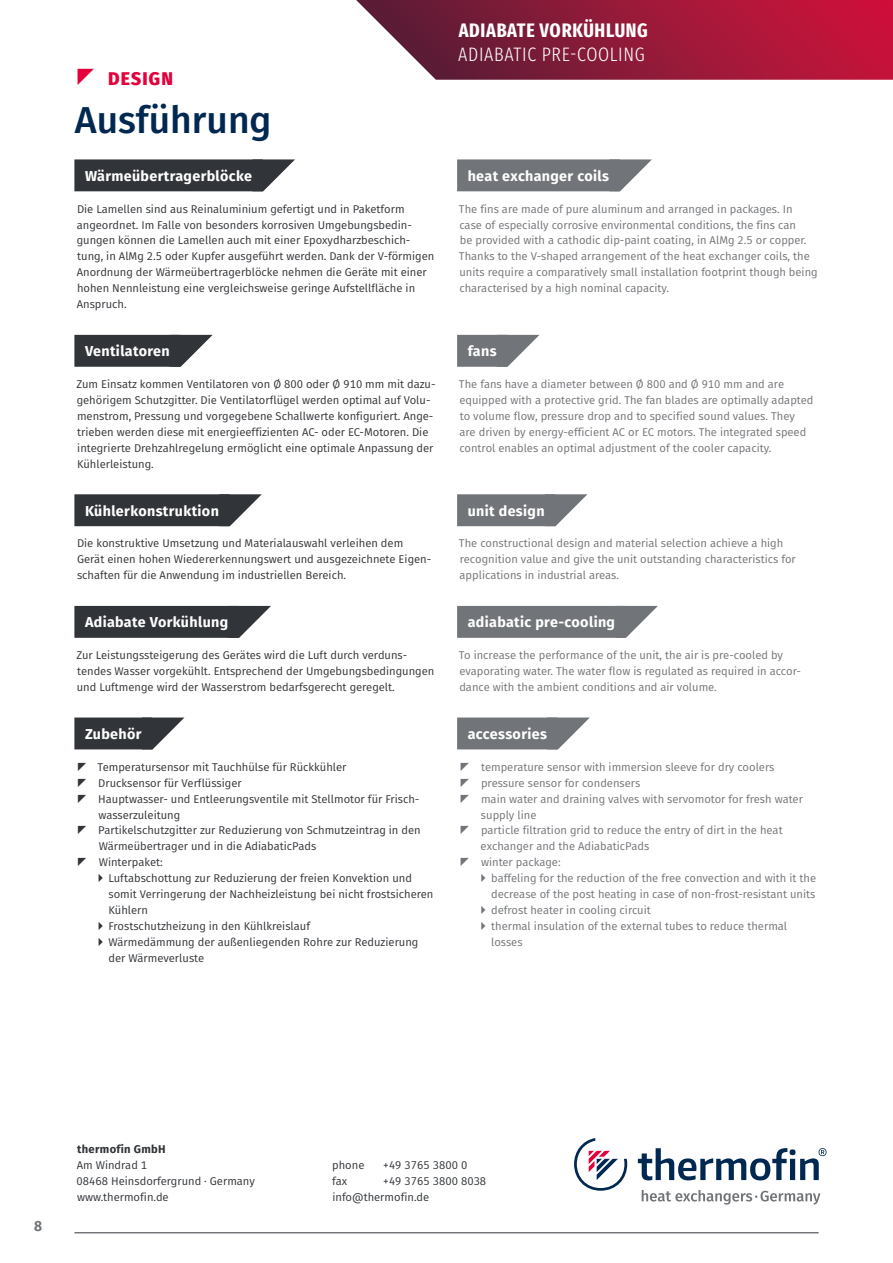
<style>
.page{position:relative;width:893px;height:1263px;background:#fff}
.page>*{position:absolute;margin:0;border:0;box-sizing:border-box;transform-origin:0 0}
.t1{font:500 37.5px "Fira Sans";color:#002851}
.t2{font:700 22.5px "Fira Sans Condensed";letter-spacing:.025em;color:#e4003a}
.t3{font:300 19.5px "Fira Sans Compressed";letter-spacing:.035em;color:#fff}
.t4{font:700 19.5px "Fira Sans Compressed";letter-spacing:.035em;color:#fff}
.t5{font:700 14.4px "Fira Sans";letter-spacing:.025em;color:#fff}
.t6{font:700 14.25px "Fira Sans";color:#717478}
.t7{font:11.25px/15.9px "Fira Sans";color:#313438}
.t8{font:11.25px/15.9px "Fira Sans";color:#717478}
.t9{font:700 11.25px "Fira Sans";letter-spacing:.025em;color:#313438}
</style>
<div class="page">
<svg style="left:356px;top:0;width:537px;height:80px;background:#9c2a47"></svg>
<div style="left:74px;top:159px;width:189px;height:32px;background:#313438"></div>
<div style="left:74px;top:335px;width:106px;height:32px;background:#313438"></div>
<div style="left:74px;top:494px;width:155px;height:32px;background:#313438"></div>
<div style="left:74px;top:606px;width:165px;height:32px;background:#313438"></div>
<div style="left:74px;top:717px;width:78px;height:32px;background:#313438"></div>
<svg style="left:252px;top:159px;width:43px;height:32px"></svg>
<svg style="left:170px;top:335px;width:43px;height:32px"></svg>
<svg style="left:219px;top:494px;width:43px;height:32px"></svg>
<svg style="left:238px;top:606px;width:33px;height:32px"></svg>
<svg style="left:142px;top:717px;width:42px;height:32px"></svg>
<div style="left:457px;top:159px;width:163px;height:32px;background:#717478"></div>
<div style="left:457px;top:335px;width:50px;height:32px;background:#717478"></div>
<div style="left:457px;top:494px;width:98px;height:32px;background:#717478"></div>
<div style="left:457px;top:606px;width:169px;height:32px;background:#717478"></div>
<div style="left:457px;top:717px;width:101px;height:32px;background:#717478"></div>
<svg style="left:609px;top:159px;width:43px;height:32px"></svg>
<svg style="left:507px;top:335px;width:32px;height:32px"></svg>
<svg style="left:545px;top:494px;width:42px;height:32px"></svg>
<svg style="left:615px;top:606px;width:43px;height:32px"></svg>
<svg style="left:547px;top:717px;width:43px;height:32px"></svg>
<svg style="left:574px;top:1138px;width:252px;height:66px"></svg>
<hr style="left:74px;top:1232px;width:745px;height:1px;background:#313438">
<h2 class="t2" style="left:108px;top:58px;width:67px">design</h2>
<h1 class="t1" style="left:75px;top:90px;width:198px">Ausführung</h1>
<p class="t5" style="left:85px;top:164px;width:169px">Wärmeübertragerblöcke</p>
<p class="t7" style="left:77px;top:200px;width:359px">Die Lamellen sind aus Reinaluminium gefertigt und in Paketform angeordnet. Im Falle von besonders korrosiven Umgebungsbedin&shy;gungen können die Lamellen auch mit einer Epoxydharzbeschich&shy;tung, in AlMg 2.5 oder Kupfer ausgeführt werden. Dank der V-förmigen Anordnung der Wärmeübertragerblöcke nehmen die Geräte mit einer hohen Nennleistung eine vergleichsweise geringe Aufstellfläche in Anspruch.</p>
<p class="t5" style="left:85px;top:339px;width:86px">Ventilatoren</p>
<p class="t7" style="left:77px;top:376px;width:361px">Zum Einsatz kommen Ventilatoren von Ø 800 oder Ø 910 mm mit dazu&shy;gehörigem Schutzgitter. Die Ventilatorflügel werden optimal auf Volu&shy;menstrom, Pressung und vorgegebene Schallwerte konfiguriert. Ange&shy;trieben werden diese mit energieeffizienten AC- oder EC-Motoren. Die integrierte Drehzahlregelung ermöglicht eine optimale Anpassung der Kühlerleistung.</p>
<p class="t5" style="left:85px;top:498px;width:135px">Kühlerkonstruktion</p>
<p class="t7" style="left:77px;top:535px;width:356px">Die konstruktive Umsetzung und Materialauswahl verleihen dem<br>Gerät einen hohen Wiedererkennungswert und ausgezeichnete Eigen&shy;schaften für die Anwendung im industriellen Bereich.</p>
<p class="t5" style="left:85px;top:610px;width:145px">Adiabate Vorkühlung</p>
<p class="t7" style="left:77px;top:647px;width:359px">Zur Leistungssteigerung des Gerätes wird die Luft durch verduns&shy;tendes Wasser vorgekühlt. Entsprechend der Umgebungsbedingungen und Luftmenge wird der Wasserstrom bedarfsgerecht geregelt.</p>
<p class="t5" style="left:85px;top:722px;width:58px">Zubehör</p>
<p class="t7" style="left:98px;top:758px;width:325px">Temperatursensor mit Tauchhülse für Rückkühler<br>Drucksensor für Verflüssiger<br>Hauptwasser- und Entleerungsventile mit Stellmotor für Frisch&shy;wasserzuleitung<br>Partikelschutzgitter zur Reduzierung von Schmutzeintrag in den Wärmeübertrager und in die AdiabaticPads<br>Winterpaket:</p>
<p class="t7" style="left:108px;top:870px;width:326px">Luftabschottung zur Reduzierung der freien Konvektion und somit Verringerung der Nachheizleistung bei nicht frostsicheren Kühlern<br>Frostschutzheizung in den Kühlkreislauf<br>Wärmedämmung der außenliegenden Rohre zur Reduzierung der Wärmeverluste</p>
<h3 class="t4" style="left:459px;top:14px;width:191px">ADIABATE VORKÜHLUNG</h3>
<h3 class="t3" style="left:458px;top:40px;width:188px">ADIABATIC PRE-COOLING</h3>
<p class="t5" style="left:468px;top:164px;width:143px">heat exchanger coils</p>
<p class="t8" style="left:459px;top:200px;width:360px">The fins are made of pure aluminum and arranged in packages. In case of especially corrosive environmental conditions, the fins can<br>be provided with a cathodic dip-paint coating, in AlMg 2.5 or copper.<br>Thanks to the V-shaped arrangement of the heat exchanger coils, the units require a comparatively small installation footprint though being characterised by a high nominal capacity.</p>
<p class="t5" style="left:468px;top:339px;width:30px">fans</p>
<p class="t8" style="left:459px;top:376px;width:356px">The fans have a diameter between Ø 800 and Ø 910 mm and are equipped with a protective grid. The fan blades are optimally adapted to volume flow, pressure drop and to specified sound values. They<br>are driven by energy-efficient AC or EC motors. The integrated speed control enables an optimal adjustment of the cooler capacity.</p>
<p class="t5" style="left:468px;top:498px;width:78px">unit design</p>
<p class="t8" style="left:459px;top:535px;width:338px">The constructional design and material selection achieve a high recognition value and give the unit outstanding characteristics for applications in industrial areas.</p>
<p class="t5" style="left:468px;top:610px;width:149px">adiabatic pre-cooling</p>
<p class="t8" style="left:459px;top:647px;width:344px">To increase the performance of the unit, the air is pre-cooled by evaporating water. The water flow is regulated as required in accor&shy;dance with the ambient conditions and air volume.</p>
<p class="t5" style="left:468px;top:722px;width:81px">accessories</p>
<p class="t8" style="left:481px;top:758px;width:324px">temperature sensor with immersion sleeve for dry coolers pressure sensor for condensers<br>main water and draining valves with servomotor for fresh water supply line<br>particle filtration grid to reduce the entry of dirt in the heat exchanger and the AdiabaticPads<br>winter package:</p>
<p class="t8" style="left:491px;top:870px;width:326px">baffeling for the reduction of the free convection and with it the decrease of the post heating in case of non-frost-resistant units defrost heater in cooling circuit<br>thermal insulation of the external tubes to reduce thermal losses</p>
<p class="t6" style="left:34px;top:1214px;width:9px">8</p>
<p class="t9" style="left:77px;top:1140px;width:90px">thermofin GmbH</p>
<p class="t7" style="left:77px;top:1157px;width:180px">Am Windrad 1<br>08468 Heinsdorfergrund · Germany www.thermofin.de</p>
<p class="t7" style="left:332px;top:1157px;width:34px">phone</p>
<p class="t7" style="left:383px;top:1157px;width:86px">+49 3765 3800 0</p>
<p class="t7" style="left:332px;top:1173px;width:17px">fax</p>
<p class="t7" style="left:332px;top:1173px;width:155px;text-indent:50px">+49 3765 3800 8038 info@thermofin.de</p>
</div>
